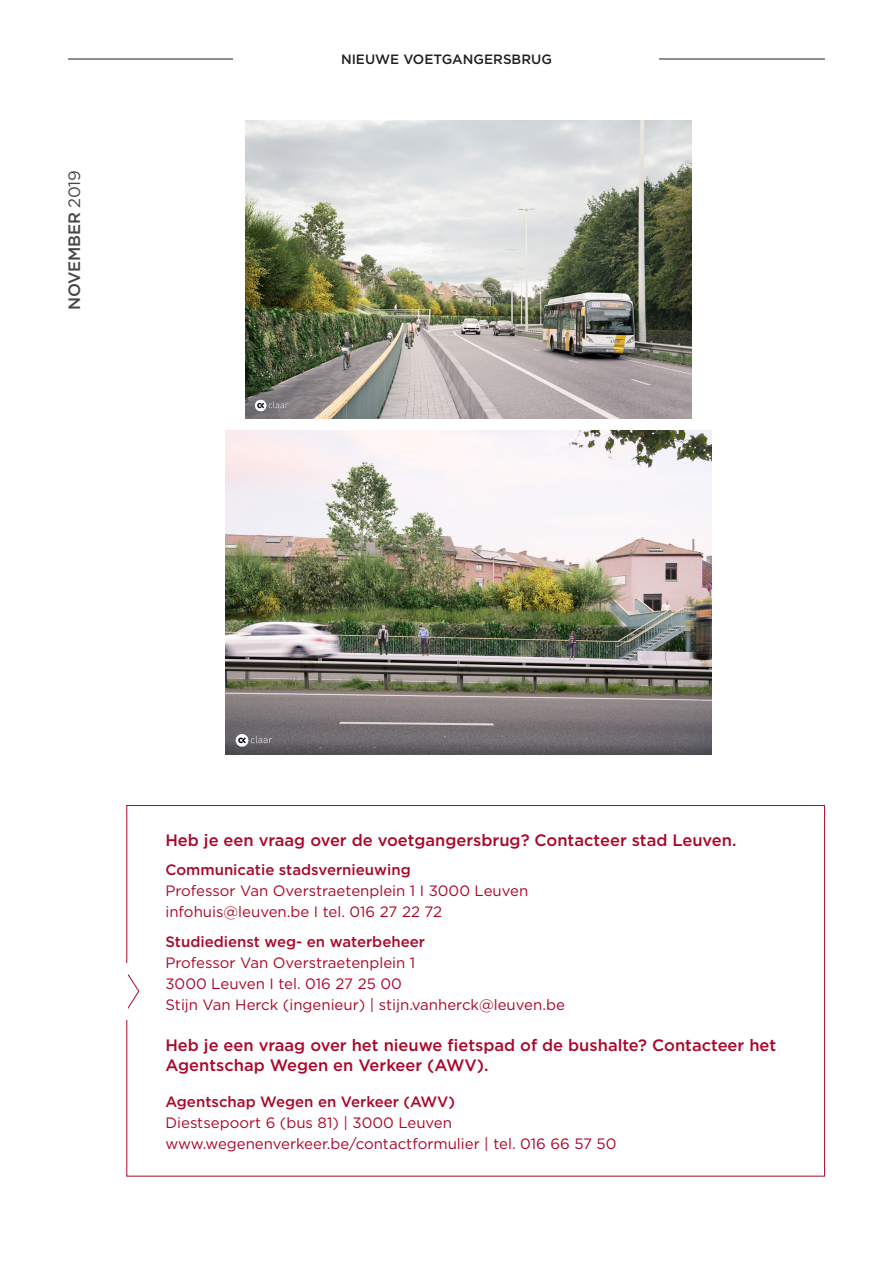
<style>
.page{position:relative;width:893px;height:1263px;background:#fff}
.page>*{position:absolute;margin:0;border:0;box-sizing:border-box;transform-origin:0 0}
.t1{font:500 16.5px/19.8px "Gotham";color:#ab072a}
.t2{font:500 16.5px "Gotham";letter-spacing:-.01em;color:#454647}
.t3{font:15px/21px "Gotham";color:#ab072a}
.t4{font:500 15px "Gotham";color:#ab072a}
.t5{font:500 13.5px "Gotham";color:#231f20}
.s1{font-weight:400}
</style>
<div class="page">
<hr style="left:68px;top:59px;width:757px;height:1px;background:#231f20">
<div style="left:234px;top:48px;width:425px;height:21px;background:#fff"></div>
<svg style="left:117px;top:975px;width:22px;height:34px"></svg>
<div style="left:117px;top:974px;width:22px;height:35px;border:1px solid #ab072a;border-radius:50%"></div>
<div style="left:112px;top:964px;width:16px;height:56px;background:#fff"></div>
<img style="left:245px;top:121px;width:446px;height:297px">
<img style="left:226px;top:431px;width:485px;height:323px">
<p class="t2" style="left:64px;top:310px;width:142px;rotate:-90deg">NOVEMBER <span class="s1">2019</span></p>
<p class="t5" style="left:341px;top:50px;width:212px">NIEUWE VOETGANGERSBRUG</p>
<p class="t1" style="left:165px;top:830px;width:573px">Heb je een vraag over de voetgangersbrug? Contacteer stad Leuven.</p>
<p class="t4" style="left:165px;top:860px;width:247px">Communicatie stadsvernieuwing</p>
<p class="t3" style="left:165px;top:880px;width:364px">Professor Van Overstraetenplein 1 I 3000 Leuven infohuis@leuven.be I tel. 016 27 22 72</p>
<p class="t4" style="left:165px;top:932px;width:261px">Studiedienst weg- en waterbeheer</p>
<p class="t3" style="left:165px;top:952px;width:401px">Professor Van Overstraetenplein 1<br>3000 Leuven I tel. 016 27 25 00<br>Stijn Van Herck (ingenieur) | stijn.vanherck@leuven.be</p>
<p class="t1" style="left:165px;top:1035px;width:612px">Heb je een vraag over het nieuwe fietspad of de bushalte? Contacteer het<br>Agentschap Wegen en Verkeer (AWV).</p>
<p class="t4" style="left:165px;top:1092px;width:291px">Agentschap Wegen en Verkeer (AWV)</p>
<p class="t3" style="left:165px;top:1112px;width:452px">Diestsepoort 6 (bus 81) | 3000 Leuven www.wegenenverkeer.be/contactformulier | tel. 016 66 57 50</p>
</div>
